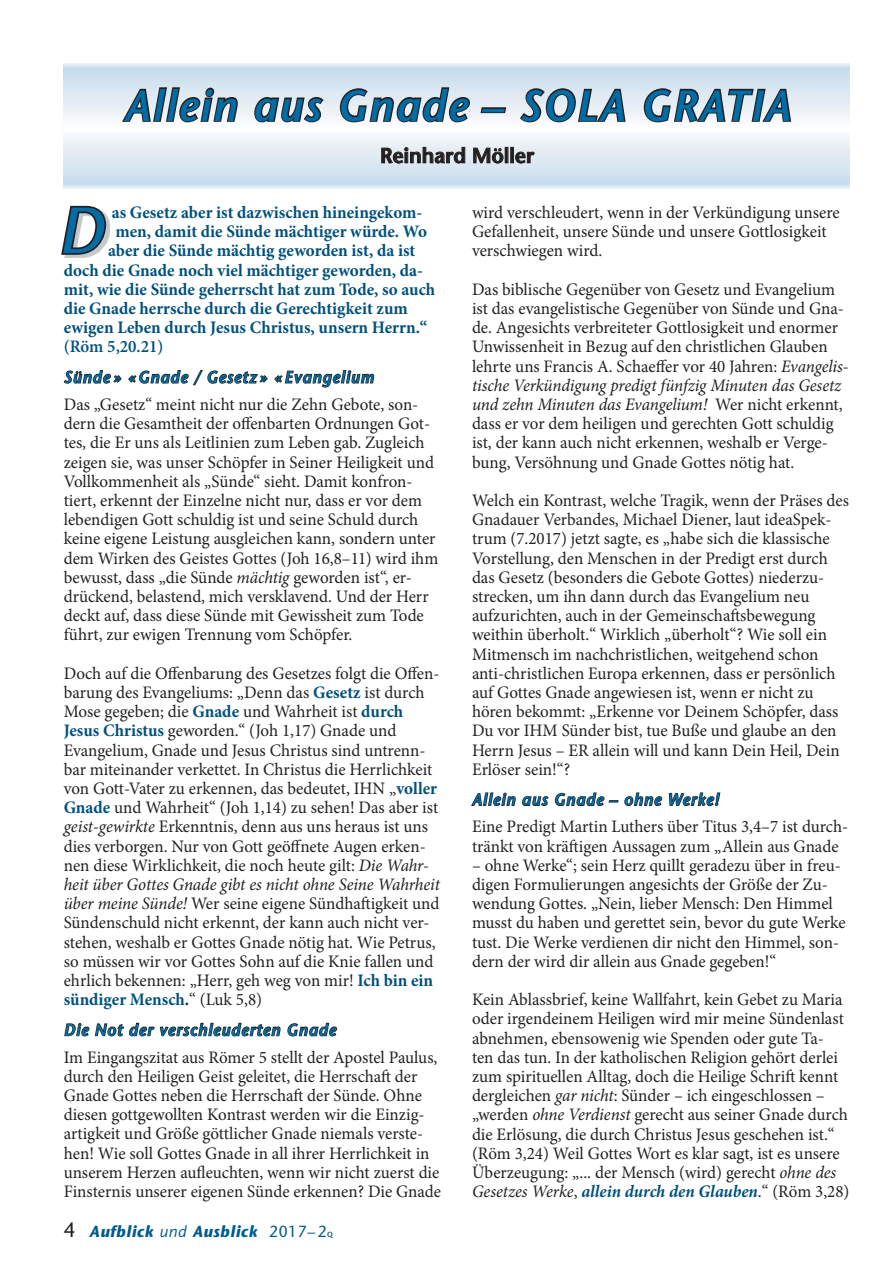
<style>
.page{position:relative;width:893px;height:1263px;background:#fff}
.page>*{position:absolute;margin:0;border:0;box-sizing:border-box;transform-origin:0 0}
.t1{font:italic 600 43.5px "Stone Sans";letter-spacing:.045em;color:#006da6}
.t2{font:600 21px "Stone Sans";color:#231f20}
.t3{font:21px "Stone Sans";color:#231f20}
.t4{font:17.55px/19.2px "Minion Pro";color:#231f20}
.t5{font:700 17.55px "Minion Pro";color:#00507d}
.t6{font:600 17.55px "Minion Pro";color:#00507d}
.t7{font:italic 600 16.5px "Stone Sans";letter-spacing:.06em;color:#006da6;scale:.96 1}
.t8{font:italic 700 16.05px "Stone Sans";letter-spacing:.04em;color:#005c8d}
.s1{font-style:italic}
.s2{font-weight:700;color:#00507d}
.s3{font-weight:700}
.s4{font-weight:400}
.s5{font-weight:400;font-style:normal}
.s6{font-weight:600;font-style:normal;font-size:7.5px}
.s7{font-weight:700;font-style:italic;color:#00507d}
</style>
<div class="page">
<svg style="left:471px;top:792px;width:147px;height:15px"></svg>
<div style="left:624px;top:796px;width:9px;height:10px;border:1px solid #231f20;border-radius:3px"></div>
<svg style="left:626px;top:792px;width:95px;height:15px"></svg>
<svg style="left:63px;top:370px;width:312px;height:18px"></svg>
<svg style="left:64px;top:1022px;width:217px;height:15px"></svg>
<svg style="left:287px;top:1022px;width:51px;height:15px"></svg>
<img style="left:65px;top:216px;width:45px;height:41px">
<img style="left:107px;top:225px;width:3px;height:16px">
<svg style="left:61px;top:205px;width:46px;height:51px"></svg>
<svg style="left:120px;top:86px;width:119px;height:38px;background:#a5a8ad"></svg>
<svg style="left:253px;top:96px;width:72px;height:28px"></svg>
<svg style="left:339px;top:86px;width:132px;height:38px;background:#a6aab0"></svg>
<svg style="left:479px;top:106px;width:29px;height:9px"></svg>
<svg style="left:518px;top:87px;width:109px;height:37px;background:#a8acb1"></svg>
<svg style="left:642px;top:87px;width:150px;height:37px"></svg>
<svg style="left:381px;top:147px;width:84px;height:17px"></svg>
<svg style="left:473px;top:147px;width:62px;height:17px"></svg>
<h1 class="t1" style="left:124px;top:89px;width:668px">Allein aus Gnade – SOLA GRATIA</h1>
<p class="t2" style="left:380px;top:147px;width:156px">Reinhard Möller</p>
<p class="t5" style="left:112px;top:205px;width:312px">as Gesetz aber ist dazwischen hineingekom-</p>
<p class="t5" style="left:115px;top:225px;width:313px">men, damit die Sünde mächtiger würde. Wo</p>
<p class="t5" style="left:108px;top:244px;width:309px">aber die Sünde mächtig geworden ist, da ist</p>
<p class="t5" style="left:64px;top:263px;width:361px">doch die Gnade noch viel mächtiger geworden, da-</p>
<p class="t5" style="left:64px;top:282px;width:373px">mit, wie die Sünde geherrscht hat zum Tode, so auch</p>
<p class="t5" style="left:64px;top:301px;width:346px">die Gnade herrsche durch die Gerechtigkeit zum</p>
<p class="t5" style="left:64px;top:321px;width:365px">ewigen Leben durch Jesus Christus, unsern Herrn.“</p>
<p class="t6" style="left:64px;top:340px;width:101px">(Röm 5,20.21)</p>
<p class="t7" style="left:64px;top:371px;width:324px">Sünde » «Gnade / Gesetz» «Evangelium</p>
<p class="t4" style="left:64px;top:396px;width:376px">Das „Gesetz“ meint nicht nur die Zehn Gebote, son&shy;dern die Gesamtheit der offenbarten Ordnungen Got&shy;tes, die Er uns als Leitlinien zum Leben gab. Zugleich zeigen sie, was unser Schöpfer in Seiner Heiligkeit und Vollkommenheit als „Sünde“ sieht. Damit konfron&shy;tiert, erkennt der Einzelne nicht nur, dass er vor dem lebendigen Gott schuldig ist und seine Schuld durch keine eigene Leistung ausgleichen kann, sondern unter dem Wirken des Geistes Gottes (Joh 16,8–11) wird ihm bewusst, dass „die Sünde <span class="s1">mächtig</span> geworden ist“, er&shy;drückend, belastend, mich versklavend. Und der Herr deckt auf, dass diese Sünde mit Gewissheit zum Tode führt, zur ewigen Trennung vom Schöpfer.</p>
<p class="t4" style="left:64px;top:665px;width:378px">Doch auf die Offenbarung des Gesetzes folgt die Offen&shy;barung des Evangeliums: „Denn das <span class="s2">Gesetz</span> ist durch Mose gegeben; die <span class="s2">Gnade</span> und Wahrheit ist <span class="s2">durch Jesus Christus</span> geworden.“ (Joh 1,17) Gnade und Evangelium, Gnade und Jesus Christus sind untrenn&shy;bar miteinander verkettet. In Christus die Herrlichkeit von Gott-Vater zu erkennen, das bedeutet, IHN „<span class="s2">voller Gnade</span> und Wahrheit“ (Joh 1,14) zu sehen! Das aber ist <span class="s1">geist-gewirkte</span> Erkenntnis, denn aus uns heraus ist uns dies verborgen. Nur von Gott geöffnete Augen erken&shy;nen diese Wirklichkeit, die noch heute gilt: <span class="s1">Die Wahr&shy;heit über Gottes Gnade gibt es nicht ohne Seine Wahrheit über meine Sünde!</span> Wer seine eigene Sündhaftigkeit und Sündenschuld nicht erkennt, der kann auch nicht ver&shy;stehen, weshalb er Gottes Gnade nötig hat. Wie Petrus, so müssen wir vor Gottes Sohn auf die Knie fallen und ehrlich bekennen: „Herr, geh weg von mir! <span class="s2">Ich bin ein sündiger Mensch</span><span class="s3">.</span>“ (Luk 5,8)</p>
<p class="t7" style="left:64px;top:1023px;width:285px">Die Not der verschleuderten Gnade</p>
<p class="t4" style="left:64px;top:1049px;width:379px">Im Eingangszitat aus Römer 5 stellt der Apostel Paulus, durch den Heiligen Geist geleitet, die Herrschaft der Gnade Gottes neben die Herrschaft der Sünde. Ohne diesen gottgewollten Kontrast werden wir die Einzig&shy;artigkeit und Größe göttlicher Gnade niemals verste&shy;hen! Wie soll Gottes Gnade in all ihrer Herrlichkeit in unserem Herzen aufleuchten, wenn wir nicht zuerst die Finsternis unserer eigenen Sünde erkennen? Die Gnade</p>
<p class="t3" style="left:64px;top:1222px;width:13px">4</p>
<p class="t8" style="left:89px;top:1225px;width:245px">Aufblick <span class="s4">und</span> Ausblick <span class="s5">2017–2</span><span class="s6">Q</span></p>
<p class="t4" style="left:472px;top:204px;width:369px">wird verschleudert, wenn in der Verkündigung unsere<br>Gefallenheit, unsere Sünde und unsere Gottlosigkeit verschwiegen wird.</p>
<p class="t4" style="left:472px;top:281px;width:378px">Das biblische Gegenüber von Gesetz und Evangelium ist das evangelistische Gegenüber von Sünde und Gna&shy;de. Angesichts verbreiteter Gottlosigkeit und enormer Unwissenheit in Bezug auf den christlichen Glauben lehrte uns Francis A. Schaeffer vor 40 Jahren: <span class="s1">Evangelis&shy;tische Verkündigung predigt fünfzig Minuten das Gesetz und zehn Minuten das Evangelium!</span> Wer nicht erkennt, dass er vor dem heiligen und gerechten Gott schuldig ist, der kann auch nicht erkennen, weshalb er Verge&shy;bung, Versöhnung und Gnade Gottes nötig hat.</p>
<p class="t4" style="left:472px;top:492px;width:378px">Welch ein Kontrast, welche Tragik, wenn der Präses des Gnadauer Verbandes, Michael Diener, laut ideaSpek&shy;trum (7.2017) jetzt sagte, es „habe sich die klassische Vorstellung, den Menschen in der Predigt erst durch das Gesetz (besonders die Gebote Gottes) niederzu&shy;strecken, um ihn dann durch das Evangelium neu aufzurichten, auch in der Gemeinschaftsbewegung weithin überholt.“ Wirklich „überholt“? Wie soll ein Mitmensch im nachchristlichen, weitgehend schon anti-christlichen Europa erkennen, dass er persönlich auf Gottes Gnade angewiesen ist, wenn er nicht zu hören bekommt: „Erkenne vor Deinem Schöpfer, dass Du vor IHM Sünder bist, tue Buße und glaube an den Herrn Jesus – ER allein will und kann Dein Heil, Dein Erlöser sein!“?</p>
<p class="t7" style="left:472px;top:793px;width:259px">Allein aus Gnade – ohne Werke!</p>
<p class="t4" style="left:472px;top:819px;width:378px">Eine Predigt Martin Luthers über Titus 3,4–7 ist durch&shy;tränkt von kräftigen Aussagen zum „Allein aus Gnade</p>
<p class="t4" style="left:472px;top:857px;width:375px">– ohne Werke“; sein Herz quillt geradezu über in freu&shy;digen Formulierungen angesichts der Größe der Zu&shy;wendung Gottes. „Nein, lieber Mensch: Den Himmel musst du haben und gerettet sein, bevor du gute Werke tust. Die Werke verdienen dir nicht den Himmel, son&shy;dern der wird dir allein aus Gnade gegeben!“</p>
<p class="t4" style="left:472px;top:991px;width:379px">Kein Ablassbrief, keine Wallfahrt, kein Gebet zu Maria oder irgendeinem Heiligen wird mir meine Sündenlast abnehmen, ebensowenig wie Spenden oder gute Ta&shy;ten das tun. In der katholischen Religion gehört derlei zum spirituellen Alltag, doch die Heilige Schrift kennt dergleichen <span class="s1">gar nicht</span>: Sünder – ich eingeschlossen – „werden <span class="s1">ohne Verdienst</span> gerecht aus seiner Gnade durch die Erlösung, die durch Christus Jesus geschehen ist.“ (Röm 3,24) Weil Gottes Wort es klar sagt, ist es unsere Überzeugung: „... der Mensch (wird) gerecht <span class="s1">ohne des Gesetzes Werke</span>, <span class="s7">allein durch den Glauben</span>.“ (Röm 3,28)</p>
</div>
